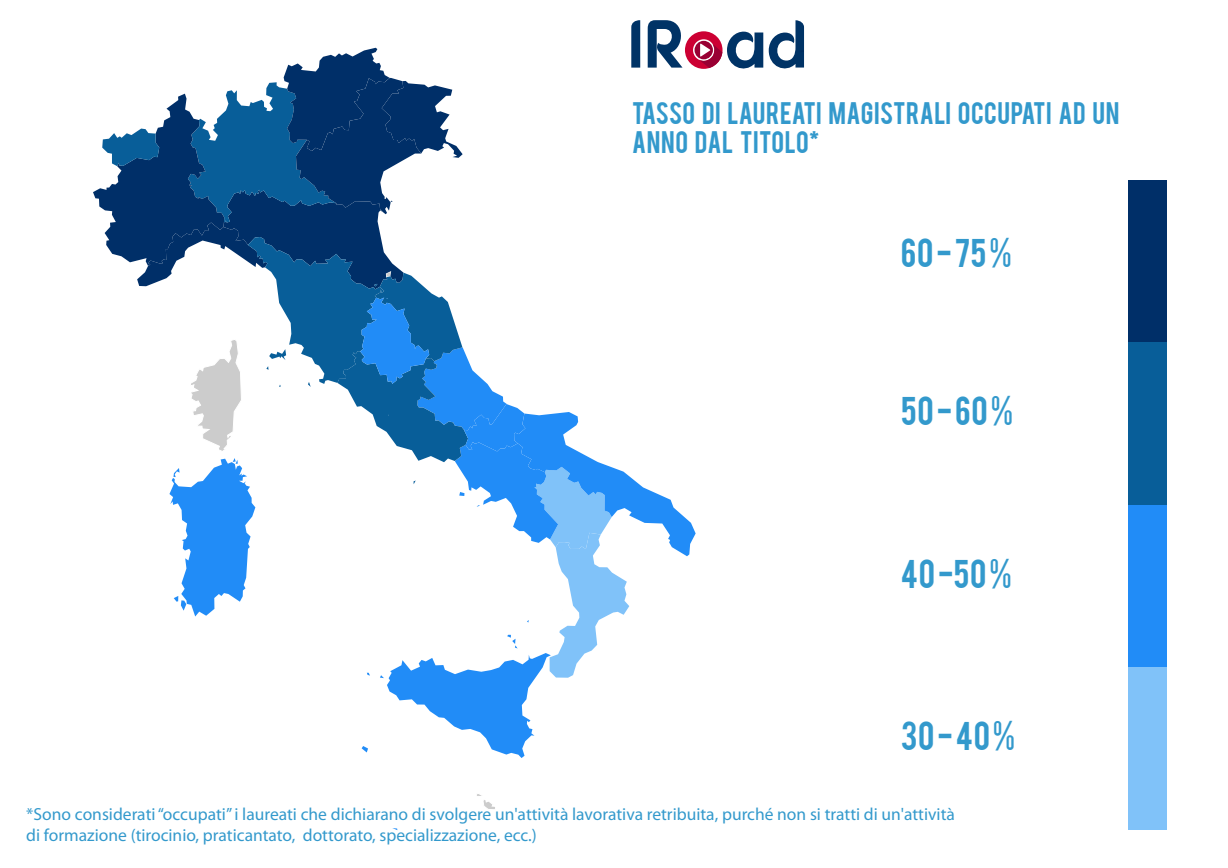
<style>
.page{position:relative;width:1228px;height:868px;background:#fff}
.page>*{position:absolute;margin:0;border:0;box-sizing:border-box;transform-origin:0 0}
.t1{font:67.76px "Fonarto";color:#036}
.t2{font:31.5px "Bebas";letter-spacing:.02em;color:#39c}
.t3{font:24.5px/29.4px "Bebas";letter-spacing:.015em;color:#39c}
.t4{font:17.5px/21px "Myriad Pro";color:#39c}
</style>
<div class="page">
<div style="left:685px;top:31px;width:37px;height:38px;background:#c03;border-radius:50%"></div>
<svg style="left:693px;top:39px;width:21px;height:22px"></svg>
<svg style="left:694px;top:41px;width:19px;height:18px"></svg>
<svg style="left:93px;top:43px;width:629px;height:787px"></svg>
<div style="left:1127px;top:180px;width:39px;height:162px;background:#002f68"></div>
<div style="left:1127px;top:342px;width:39px;height:163px;background:#085e99"></div>
<div style="left:1127px;top:505px;width:39px;height:163px;background:#218cf7"></div>
<div style="left:1127px;top:668px;width:39px;height:162px;background:#80c2f9"></div>
<h1 class="t1" style="left:627px;top:2px;width:60px">IR</h1>
<h1 class="t1" style="left:725px;top:2px;width:84px">ad</h1>
<h3 class="t3" style="left:632px;top:97px;width:488px">TASSO DI LAUREATI MAGISTRALI OCCUPATI AD UN<br>ANNO DAL TITOLO*</h3>
<h2 class="t2" style="left:901px;top:230px;width:112px">60 - 75 %</h2>
<h2 class="t2" style="left:901px;top:388px;width:114px">50 - 60 %</h2>
<h2 class="t2" style="left:901px;top:551px;width:112px">40 -50 %</h2>
<h2 class="t2" style="left:901px;top:713px;width:116px">30 - 40 %</h2>
<p class="t4" style="left:26px;top:803px;width:930px">*Sono considerati “occupati” i laureati che dichiarano di svolgere un'attività lavorativa retribuita, purché non si tratti di un'attività di formazione (tirocinio, praticantato, dottorato, specializzazione, ecc.)</p>
</div>
